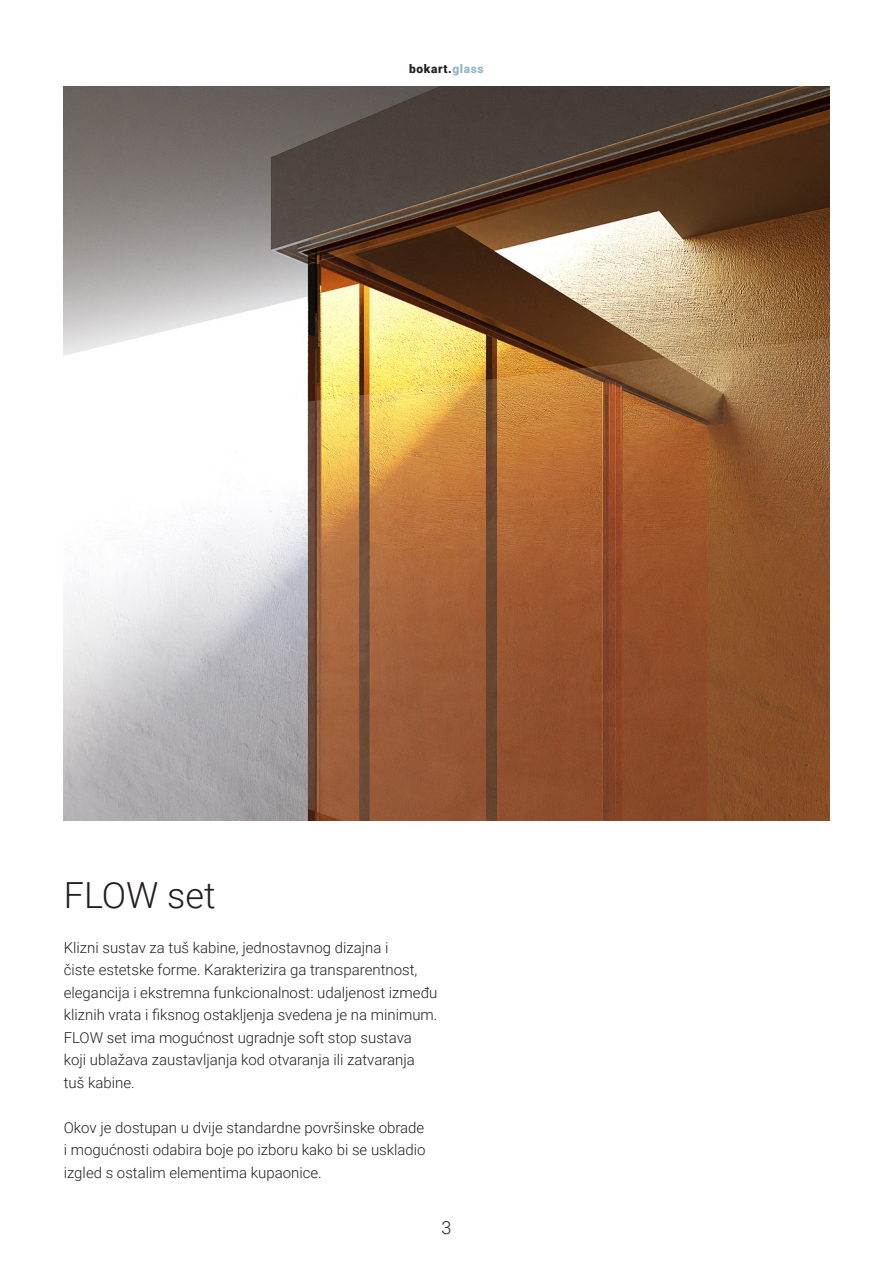
<style>
.page{position:relative;width:893px;height:1263px;background:#fff}
.page>*{position:absolute;margin:0;border:0;box-sizing:border-box;transform-origin:0 0}
.t1{font:300 36px "Roboto";color:#231f20}
.t2{font:300 18px "Roboto";color:#231f20}
.t3{font:300 15px/22.5px "Roboto";color:#231f20}
.t4{font:900 12px "Roboto";letter-spacing:.05em;color:#231f20}
.s1{color:#92b6c7}
</style>
<div class="page">
<img style="left:64px;top:86px;width:765px;height:735px">
<p class="t4" style="left:409px;top:60px;width:76px">bokart.<span class="s1">glass</span></p>
<h1 class="t1" style="left:64px;top:870px;width:153px">FLOW set</h1>
<p class="t3" style="left:64px;top:936px;width:375px">Klizni sustav za tuš kabine, jednostavnog dizajna i<br>čiste estetske forme. Karakterizira ga transparentnost, elegancija i ekstremna funkcionalnost: udaljenost između kliznih vrata i fiksnog ostakljenja svedena je na minimum.<br>FLOW set ima mogućnost ugradnje soft stop sustava koji ublažava zaustavljanja kod otvaranja ili zatvaranja tuš kabine.</p>
<p class="t3" style="left:64px;top:1116px;width:363px;text-align:justify">Okov je dostupan u dvije standardne površinske obrade i mogućnosti odabira boje po izboru kako bi se uskladio izgled s ostalim elementima kupaonice.</p>
<p class="t2" style="left:441px;top:1215px;width:11px">3</p>
</div>
